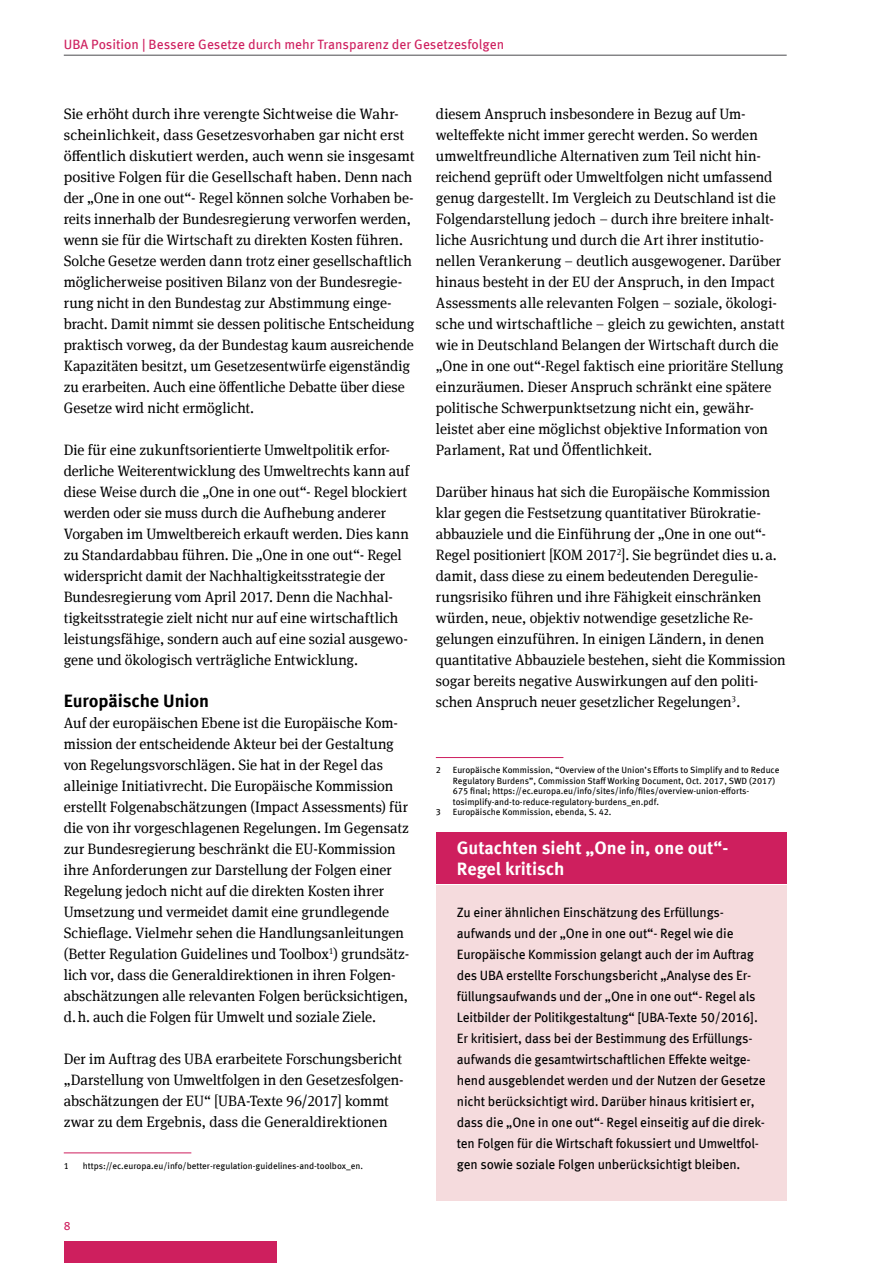
<style>
.page{position:relative;width:893px;height:1263px;background:#fff}
.page>*{position:absolute;margin:0;border:0;box-sizing:border-box;transform-origin:0 0}
.t1{font:700 18px/21px "Meta Offc";color:#fff}
.H3_Subline{font:700 18px "Meta Offc";letter-spacing:-.005em;color:#000}
.P_Copytext{font:15px/21px "Meta Serif Offc";color:#000}
.t2{font:13.5px/21px "Meta Offc";letter-spacing:-.01em;color:#000}
.t3{font:13.5px "Meta Offc";color:#ce1f5e}
.t4{font:12px "Meta Offc";color:#ce1f5e}
.Fußnoten{font:9px/10.5px "Meta Offc";color:#000}
</style>
<div class="page">
<div style="left:436px;top:885px;width:351px;height:315px;background:#f5dbdd"></div>
<div style="left:436px;top:833px;width:351px;height:51px;background:#ce1f5e"></div>
<div style="left:64px;top:1242px;width:212px;height:21px;background:#ce1f5e"></div>
<hr style="left:64px;top:55px;width:723px;height:1px;background:#4b4b4d">
<hr style="left:64px;top:1152px;width:127px;height:1px;background:#ce1f5e">
<hr style="left:436px;top:757px;width:127px;height:1px;background:#ce1f5e">
<p class="t3" style="left:64px;top:36px;width:442px">UBA Position | Bessere Gesetze durch mehr Transparenz der Gesetzesfolgen</p>
<p class="P_Copytext" style="left:64px;top:103px;width:352px">Sie erhöht durch ihre verengte Sichtweise die Wahr&shy;scheinlichkeit, dass Gesetzesvorhaben gar nicht erst öffentlich diskutiert werden, auch wenn sie insgesamt positive Folgen für die Gesellschaft haben. Denn nach der „One in one out“- Regel können solche Vorhaben be&shy;reits innerhalb der Bundesregierung verworfen werden, wenn sie für die Wirtschaft zu direkten Kosten führen.<br>Solche Gesetze werden dann trotz einer gesellschaftlich möglicherweise positiven Bilanz von der Bundesregie&shy;rung nicht in den Bundestag zur Abstimmung einge&shy;bracht. Damit nimmt sie dessen politische Entscheidung praktisch vorweg, da der Bundestag kaum ausreichende Kapazitäten besitzt, um Gesetzesentwürfe eigenständig zu erarbeiten. Auch eine öffentliche Debatte über diese Gesetze wird nicht ermöglicht.</p>
<p class="P_Copytext" style="left:64px;top:439px;width:347px">Die für eine zukunftsorientierte Umweltpolitik erfor&shy;derliche Weiterentwicklung des Umweltrechts kann auf diese Weise durch die „One in one out“- Regel blockiert werden oder sie muss durch die Aufhebung anderer Vorgaben im Umweltbereich erkauft werden. Dies kann zu Standardabbau führen. Die „One in one out“- Regel widerspricht damit der Nachhaltigkeitsstrategie der Bundesregierung vom April 2017. Denn die Nachhal&shy;tigkeitsstrategie zielt nicht nur auf eine wirtschaftlich leistungsfähige, sondern auch auf eine sozial ausgewo&shy;gene und ökologisch verträgliche Entwicklung.</p>
<h3 class="H3_Subline" style="left:64px;top:690px;width:147px">Europäische Union</h3>
<p class="P_Copytext" style="left:64px;top:712px;width:347px">Auf der europäischen Ebene ist die Europäische Kom&shy;mission der entscheidende Akteur bei der Gestaltung von Regelungsvorschlägen. Sie hat in der Regel das alleinige Initiativrecht. Die Europäische Kommission erstellt Folgenabschätzungen (Impact Assessments) für die von ihr vorgeschlagenen Regelungen. Im Gegensatz zur Bundesregierung beschränkt die EU-Kommission ihre Anforderungen zur Darstellung der Folgen einer Regelung jedoch nicht auf die direkten Kosten ihrer Umsetzung und vermeidet damit eine grundlegende Schieflage. Vielmehr sehen die Handlungsanleitungen (Better Regulation Guidelines und Toolbox<sup>1</sup>) grundsätz&shy;lich vor, dass die Generaldirektionen in ihren Folgen&shy;abschätzungen alle relevanten Folgen berücksichtigen, d.h. auch die Folgen für Umwelt und soziale Ziele.</p>
<p class="P_Copytext" style="left:64px;top:1048px;width:340px">Der im Auftrag des UBA erarbeitete Forschungsbericht „Darstellung von Umweltfolgen in den Gesetzesfolgen&shy;abschätzungen der EU“ [UBA-Texte 96/2017] kommt zwar zu dem Ergebnis, dass die Generaldirektionen</p>
<p class="Fußnoten" style="left:64px;top:1160px;width:7px">1</p>
<p class="Fußnoten" style="left:83px;top:1160px;width:282px">https://ec.europa.eu/info/better-regulation-guidelines-and-toolbox_en.</p>
<p class="t4" style="left:64px;top:1218px;width:8px">8</p>
<p class="P_Copytext" style="left:436px;top:103px;width:350px">diesem Anspruch insbesondere in Bezug auf Um&shy;welteffekte nicht immer gerecht werden. So werden umweltfreundliche Alternativen zum Teil nicht hin&shy;reichend geprüft oder Umweltfolgen nicht umfassend genug dargestellt. Im Vergleich zu Deutschland ist die Folgendarstellung jedoch – durch ihre breitere inhalt&shy;liche Ausrichtung und durch die Art ihrer institutio&shy;nellen Verankerung – deutlich ausgewogener. Darüber hinaus besteht in der EU der Anspruch, in den Impact Assessments alle relevanten Folgen – soziale, ökologi&shy;sche und wirtschaftliche – gleich zu gewichten, anstatt wie in Deutschland Belangen der Wirtschaft durch die „One in one out“-Regel faktisch eine prioritäre Stellung einzuräumen. Dieser Anspruch schränkt eine spätere politische Schwerpunktsetzung nicht ein, gewähr&shy;leistet aber eine möglichst objektive Information von Parlament, Rat und Öffentlichkeit.</p>
<p class="P_Copytext" style="left:436px;top:481px;width:351px">Darüber hinaus hat sich die Europäische Kommission klar gegen die Festsetzung quantitativer Bürokratie&shy;abbauziele und die Einführung der „One in one out“- Regel positioniert [KOM 2017<sup>2</sup>]. Sie begründet dies u.a. damit, dass diese zu einem bedeutenden Deregulie&shy;rungsrisiko führen und ihre Fähigkeit einschränken würden, neue, objektiv notwendige gesetzliche Re&shy;gelungen einzuführen. In einigen Ländern, in denen quantitative Abbauziele bestehen, sieht die Kommission sogar bereits negative Auswirkungen auf den politi&shy;schen Anspruch neuer gesetzlicher Regelungen<sup>3</sup>.</p>
<p class="Fußnoten" style="left:436px;top:765px;width:7px">2</p>
<p class="Fußnoten" style="left:453px;top:765px;width:328px">Europäische Kommission, “Overview of the Union’s Efforts to Simplify and to Reduce Regulatory Burdens”, Commission Staff Working Document, Oct. 2017, SWD (2017)<br>675 final; https://ec.europa.eu/info/sites/info/files/overview-union-efforts&shy;tosimplify-and-to-reduce-regulatory-burdens_en.pdf.</p>
<p class="Fußnoten" style="left:436px;top:807px;width:7px">3</p>
<p class="Fußnoten" style="left:453px;top:807px;width:160px">Europäische Kommission, ebenda, S. 42.</p>
<p class="t1" style="left:457px;top:837px;width:273px">Gutachten sieht „One in, one out“-<br>Regel kritisch</p>
<p class="t2" style="left:457px;top:902px;width:310px">Zu einer ähnlichen Einschätzung des Erfüllungs&shy;aufwands und der „One in one out“- Regel wie die Europäische Kommission gelangt auch der im Auftrag des UBA erstellte Forschungsbericht „Analyse des Er&shy;füllungsaufwands und der „One in one out“- Regel als Leitbilder der Politikgestaltung“ [UBA-Texte 50/2016].<br>Er kritisiert, dass bei der Bestimmung des Erfüllungs&shy;aufwands die gesamtwirtschaftlichen Effekte weitge&shy;hend ausgeblendet werden und der Nutzen der Gesetze nicht berücksichtigt wird. Darüber hinaus kritisiert er, dass die „One in one out“- Regel einseitig auf die direk&shy;ten Folgen für die Wirtschaft fokussiert und Umweltfol&shy;gen sowie soziale Folgen unberücksichtigt bleiben.</p>
</div>
